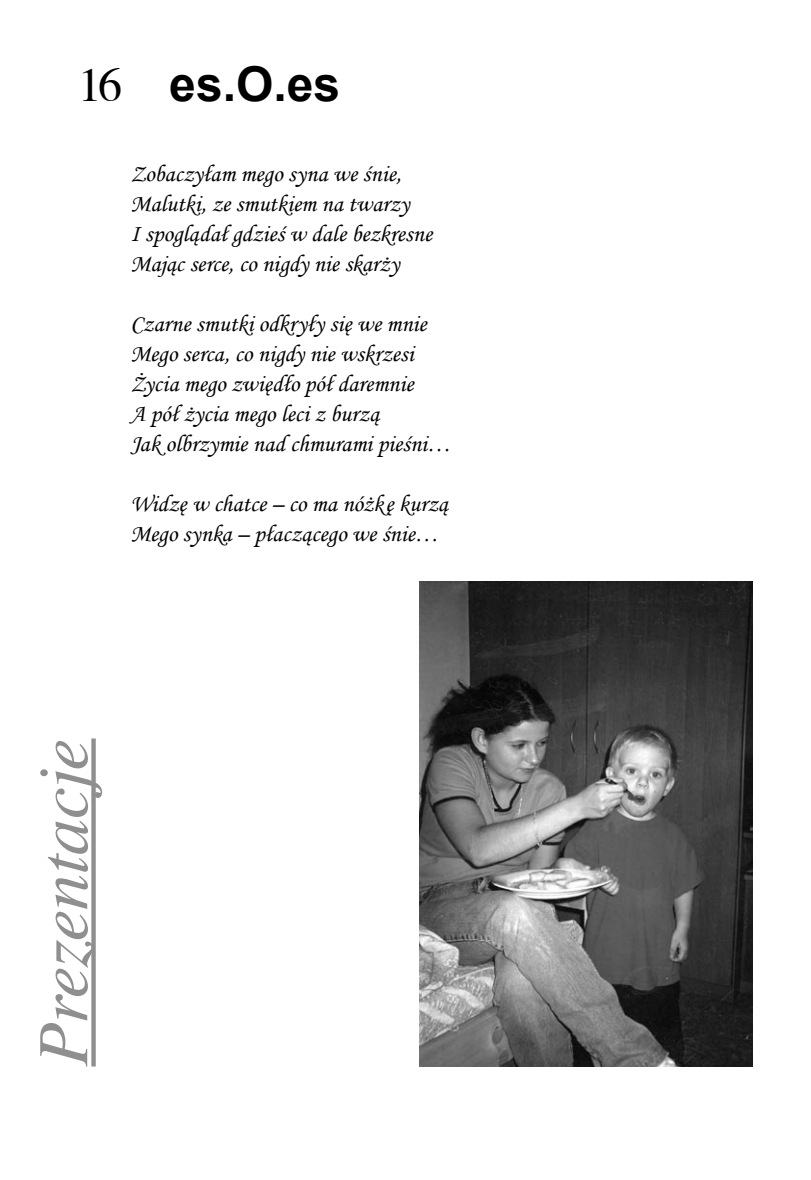
<style>
.page{position:relative;width:811px;height:1180px;background:#fff}
.page>*{position:absolute;margin:0;border:0;box-sizing:border-box;transform-origin:0 0}
.t1{font:italic 72px "Toronto";letter-spacing:-.02em;color:#8f8f8f}
.t2{font:700 48px "Arial";color:#000}
.tytul{font:24px "Monotype Corsiva";color:#000}
.s1{font-family:"Toronto";font-weight:400}
</style>
<div class="page">
<img style="left:420px;top:581px;width:332px;height:485px">
<div style="left:91px;top:738px;width:5px;height:328px;background:#8f8f8f"></div>
<h2 class="t2" style="left:78px;top:51px;width:264px"><span class="s1">16</span> es.O.es</h2>
<p class="tytul" style="left:130px;top:159px;width:272px">Zobaczyłam mego syna we śnie,</p>
<p class="tytul" style="left:130px;top:189px;width:280px">Malutki, ze smutkiem na twarzy</p>
<p class="tytul" style="left:130px;top:219px;width:303px">I spoglądał gdzieś w dale bezkresne</p>
<p class="tytul" style="left:130px;top:249px;width:270px">Mając serce, co nigdy nie skarży</p>
<p class="tytul" style="left:130px;top:309px;width:298px">Czarne smutki odkryły się we mnie</p>
<p class="tytul" style="left:130px;top:339px;width:285px">Mego serca, co nigdy nie wskrzesi</p>
<p class="tytul" style="left:130px;top:369px;width:284px">Życia mego zwiędło pół daremnie</p>
<p class="tytul" style="left:130px;top:399px;width:250px">A pół życia mego leci z burzą</p>
<p class="tytul" style="left:130px;top:429px;width:322px">Jak olbrzymie nad chmurami pieśni…</p>
<p class="tytul" style="left:130px;top:489px;width:319px">Widzę w chatce – co ma nóżkę kurzą</p>
<p class="tytul" style="left:130px;top:519px;width:310px">Mego synka – płaczącego we śnie…</p>
<p class="t1" style="left:24px;top:1066px;width:329px;rotate:-90deg">Prezentacje</p>
</div>
